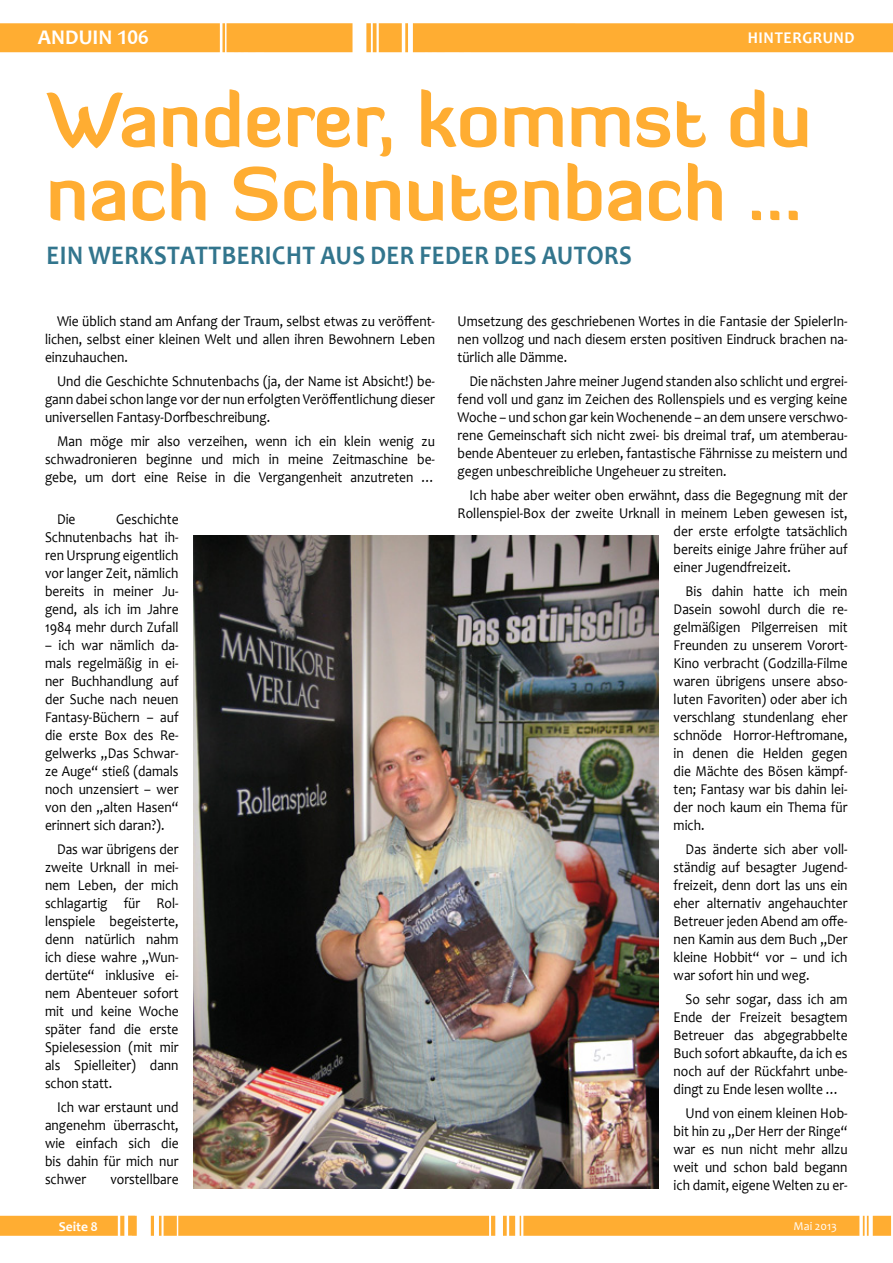
<style>
.page{position:relative;width:893px;height:1263px;background:#fff}
.page>*{position:absolute;margin:0;border:0;box-sizing:border-box;transform-origin:0 0}
.t1{font:700 75px/73.5px "Diavlo";color:#ffad32}
.t2{font:700 27px "Candara";letter-spacing:.02em;color:#32758d;scale:.9 1}
.t3{font:700 21px "Candara";color:#fff}
.t4{font:700 16.5px "Candara";letter-spacing:.04em;color:#fff;scale:.95 1}
.t5{font:15px/18px "Candara";color:#000;text-align:justify;scale:.9 1}
.t6{font:700 13.5px "Candara";color:#fff}
.t7{font:12px "Candara";color:#fff}
</style>
<div class="page">
<svg style="left:0;top:23px;width:893px;height:29px;background:#ffb03a"></svg>
<svg style="left:0;top:1215px;width:891px;height:21px;background:#ffb548"></svg>
<img style="left:194px;top:535px;width:465px;height:653px">
<h3 class="t3" style="left:38px;top:25px;width:112px">ANDUIN 106</h3>
<p class="t4" style="left:748px;top:28px;width:114px">HINTERGRUND</p>
<h1 class="t1" style="left:46px;top:82px;width:767px">Wanderer, kommst du nach Schnutenbach …</h1>
<h2 class="t2" style="left:47px;top:239px;width:136px">EIN WERKSTATTBERICHT</h2>
<h2 class="t2" style="left:320px;top:239px;width:18px">AUS</h2>
<h2 class="t2" style="left:370px;top:239px;width:17px">DER</h2>
<h2 class="t2" style="left:419px;top:239px;width:31px">FEDER</h2>
<h2 class="t2" style="left:494px;top:239px;width:16px">DES</h2>
<h2 class="t2" style="left:542px;top:239px;width:85px">AUTORS</h2>
<p class="t5" style="left:45px;top:312px;width:435px;text-indent:12px">Wie üblich stand am Anfang der Traum, selbst etwas zu veröffent&shy;lichen, selbst einer kleinen Welt und allen ihren Bewohnern Leben einzuhauchen.</p>
<p class="t5" style="left:45px;top:372px;width:435px;text-indent:12px">Und die Geschichte Schnutenbachs (ja, der Name ist Absicht!) be&shy;gann dabei schon lange vor der nun erfolgten Veröffentlichung dieser universellen Fantasy-Dorfbeschreibung.</p>
<p class="t5" style="left:45px;top:432px;width:435px;text-indent:12px">Man möge mir also verzeihen, wenn ich ein klein wenig zu schwadronieren beginne und mich in meine Zeitmaschine be&shy;gebe, um dort eine Reise in die Vergangenheit anzutreten …</p>
<p class="t5" style="left:57px;top:510px;width:22px">Die</p>
<p class="t5" style="left:45px;top:510px;width:150px;text-indent:71px">Geschichte Schnutenbachs hat ih&shy;ren Ursprung eigentlich vor langer Zeit, nämlich bereits in meiner Ju&shy;gend, als ich im Jahre 1984 mehr durch Zufall</p>
<p class="t5" style="left:45px;top:636px;width:150px">– ich war nämlich da&shy;mals regelmäßig in ei&shy;ner Buchhandlung auf der Suche nach neuen Fantasy-Büchern – auf die erste Box des Re&shy;gelwerks „Das Schwar&shy;ze Auge“ stieß (damals noch unzensiert – wer von den „alten Hasen“ erinnert sich daran?).</p>
<p class="t5" style="left:45px;top:840px;width:150px;text-indent:12px">Das war übrigens der zweite Urknall in mei&shy;nem Leben, der mich schlagartig für Rol&shy;lenspiele begeisterte, denn natürlich nahm ich diese wahre „Wun&shy;dertüte“ inklusive ei&shy;nem Abenteuer sofort mit und keine Woche später fand die erste Spielesession (mit mir als Spielleiter) dann schon statt.</p>
<p class="t5" style="left:45px;top:1098px;width:150px;text-indent:12px">Ich war erstaunt und angenehm überrascht, wie einfach sich die bis dahin für mich nur schwer</p>
<p class="t5" style="left:110px;top:1170px;width:77px">vorstellbare</p>
<p class="t6" style="left:59px;top:1218px;width:40px">SEITE 8</p>
<p class="t5" style="left:458px;top:312px;width:435px">Umsetzung des geschriebenen Wortes in die Fantasie der SpielerIn&shy;nen vollzog und nach diesem ersten positiven Eindruck brachen na&shy;türlich alle Dämme.</p>
<p class="t5" style="left:458px;top:372px;width:435px;text-indent:12px">Die nächsten Jahre meiner Jugend standen also schlicht und ergrei&shy;fend voll und ganz im Zeichen des Rollenspiels und es verging keine Woche – und schon gar kein Wochenende – an dem unsere verschwo&shy;rene Gemeinschaft sich nicht zwei- bis dreimal traf, um atemberau&shy;bende Abenteuer zu erleben, fantastische Fährnisse zu meistern und gegen unbeschreibliche Ungeheuer zu streiten.</p>
<p class="t5" style="left:470px;top:486px;width:421px">Ich habe aber weiter oben erwähnt, dass die Begegnung mit der</p>
<p class="t5" style="left:458px;top:504px;width:435px">Rollenspiel-Box der zweite Urknall in meinem Leben gewesen ist,</p>
<p class="t5" style="left:674px;top:522px;width:195px">der erste erfolgte tatsächlich</p>
<p class="t5" style="left:674px;top:540px;width:195px">bereits einige Jahre früher auf</p>
<p class="t5" style="left:674px;top:558px;width:132px">einer Jugendfreizeit.</p>
<p class="t5" style="left:674px;top:582px;width:195px;text-indent:12px">Bis dahin hatte ich mein Dasein sowohl durch die re&shy;gelmäßigen Pilgerreisen mit Freunden zu unserem Vorort-Kino verbracht (Godzilla-Filme waren übrigens unsere abso&shy;luten Favoriten) oder aber ich verschlang stundenlang eher schnöde Horror-Heftromane, in denen die Helden gegen die Mächte des Bösen kämpf&shy;ten; Fantasy war bis dahin lei&shy;der noch kaum ein Thema für mich.</p>
<p class="t5" style="left:674px;top:840px;width:195px;text-indent:12px">Das änderte sich aber voll&shy;ständig auf besagter Jugend&shy;freizeit, denn dort las uns ein eher alternativ angehauchter Betreuer jeden Abend am offe&shy;nen Kamin aus dem Buch „Der kleine Hobbit“ vor – und ich war sofort hin und weg.</p>
<p class="t5" style="left:674px;top:990px;width:195px;text-indent:12px">So sehr sogar, dass ich am Ende der Freizeit besagtem Betreuer das abgegrabbelte Buch sofort abkaufte, da ich es noch auf der Rückfahrt unbe&shy;dingt zu Ende lesen wollte …</p>
<p class="t5" style="left:674px;top:1104px;width:195px;text-indent:12px">Und von einem kleinen Hob&shy;bit hin zu „Der Herr der Ringe“ war es nun nicht mehr allzu weit und schon bald begann ich damit, eigene Welten zu er-</p>
<p class="t7" style="left:793px;top:1219px;width:45px">Mai 2013</p>
</div>
